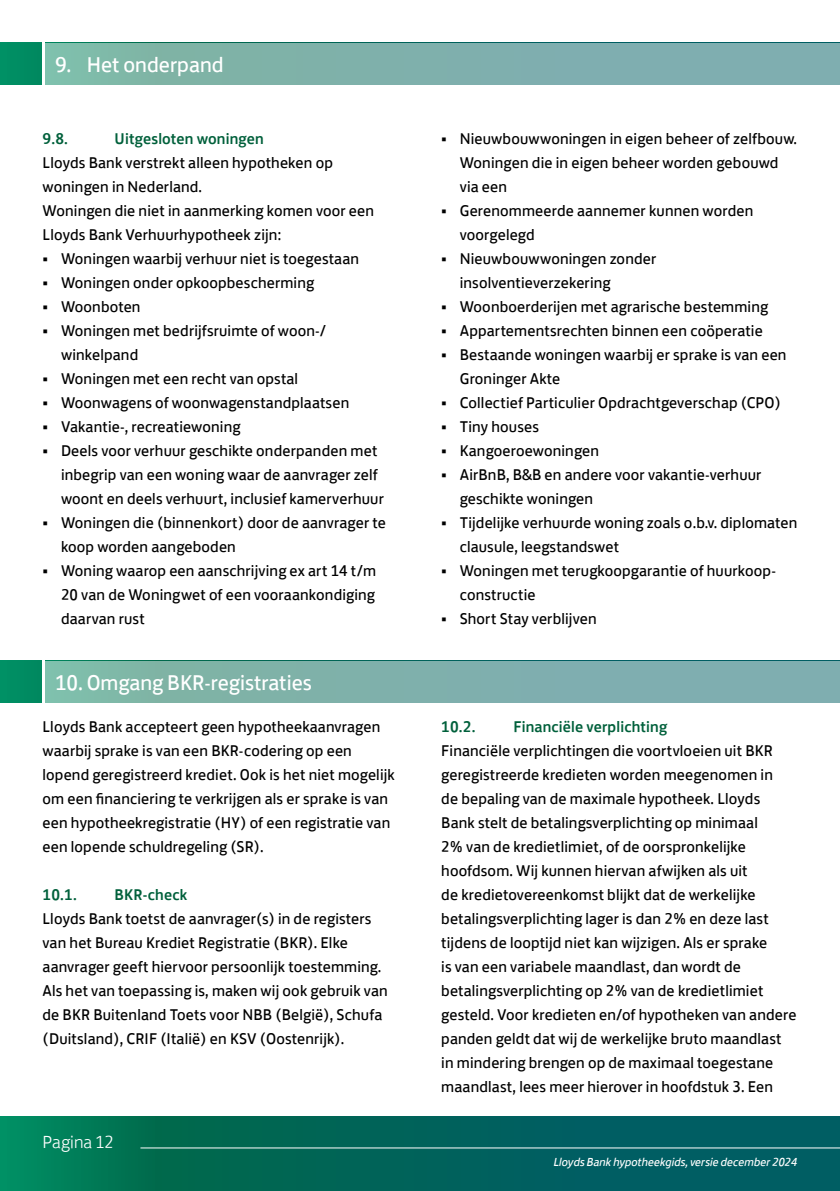
<style>
.page{position:relative;width:840px;height:1191px;background:#fff}
.page>*{position:absolute;margin:0;border:0;box-sizing:border-box;transform-origin:0 0}
.t1{font:22px "Lloyds Bank Jack";color:#fff}
.t2{font:300 18px "Lloyds Bank Jack";color:#fff}
.t3{font:16px/24px "Lloyds Bank Jack";letter-spacing:.01em;color:#000}
.t4{font:500 16px "Lloyds Bank Jack";letter-spacing:.01em;color:#00603b}
.t5{font:italic 12px "Lloyds Bank Jack";letter-spacing:-.01em;color:#fff}
</style>
<div class="page">
<svg style="left:0;top:1116px;width:839px;height:75px;background:#01675b"></svg>
<hr style="left:140px;top:1147px;width:699px;height:1px;background:#fff">
<div style="left:0;top:43px;width:839px;height:41px;background:#008c62"></div>
<div style="left:45px;top:43px;width:794px;height:41px;background:#7fb0ad"></div>
<hr style="left:43px;top:42px;width:2px;height:42px;background:#fff">
<div style="left:0;top:661px;width:839px;height:41px;background:#008c62"></div>
<div style="left:45px;top:661px;width:794px;height:41px;background:#7fb0ad"></div>
<hr style="left:43px;top:660px;width:2px;height:42px;background:#fff">
<h1 class="t1" style="left:55px;top:47px;width:170px">9. Het onderpand</h1>
<p class="t4" style="left:43px;top:126px;width:27px">9.8.</p>
<p class="t4" style="left:115px;top:126px;width:151px">Uitgesloten woningen</p>
<p class="t3" style="left:43px;top:149px;width:333px">Lloyds Bank verstrekt alleen hypotheken op woningen in Nederland.<br>Woningen die niet in aanmerking komen voor een Lloyds Bank Verhuurhypotheek zijn:</p>
<p class="t3" style="left:43px;top:245px;width:318px">• Woningen waarbij verhuur niet is toegestaan</p>
<p class="t3" style="left:43px;top:269px;width:273px">• Woningen onder opkoopbescherming</p>
<p class="t3" style="left:43px;top:293px;width:99px">• Woonboten</p>
<p class="t3" style="left:61px;top:317px;width:266px;text-indent:-18px">• Woningen met bedrijfsruimte of woon-/ winkelpand</p>
<p class="t3" style="left:43px;top:365px;width:257px">• Woningen met een recht van opstal</p>
<p class="t3" style="left:43px;top:389px;width:308px">• Woonwagens of woonwagenstandplaatsen</p>
<p class="t3" style="left:43px;top:413px;width:199px">• Vakantie-, recreatiewoning</p>
<p class="t3" style="left:61px;top:437px;width:324px;text-indent:-18px">• Deels voor verhuur geschikte onderpanden met inbegrip van een woning waar de aanvrager zelf woont en deels verhuurt, inclusief kamerverhuur</p>
<p class="t3" style="left:61px;top:509px;width:326px;text-indent:-18px">• Woningen die (binnenkort) door de aanvrager te koop worden aangeboden</p>
<p class="t3" style="left:61px;top:557px;width:316px;text-align:justify;text-indent:-18px">• Woning waarop een aanschrijving ex art 14 t/m 20 van de Woningwet of een vooraankondiging daarvan rust</p>
<h1 class="t1" style="left:55px;top:664px;width:258px">10. Omgang BKR-registraties</h1>
<p class="t3" style="left:43px;top:713px;width:353px">Lloyds Bank accepteert geen hypotheekaanvragen waarbij sprake is van een BKR-codering op een lopend geregistreerd krediet. Ook is het niet mogelijk om een financiering te verkrijgen als er sprake is van een hypotheekregistratie (HY) of een registratie van een lopende schuldregeling (SR).</p>
<p class="t4" style="left:43px;top:882px;width:36px">10.1.</p>
<p class="t4" style="left:115px;top:882px;width:74px">BKR-check</p>
<p class="t3" style="left:43px;top:905px;width:346px">Lloyds Bank toetst de aanvrager(s) in de registers van het Bureau Krediet Registratie (BKR). Elke aanvrager geeft hiervoor persoonlijk toestemming.<br>Als het van toepassing is, maken wij ook gebruik van de BKR Buitenland Toets voor NBB (België), Schufa (Duitsland), CRIF (Italië) en KSV (Oostenrijk).</p>
<p class="t2" style="left:43px;top:1127px;width:72px">Pagina 12</p>
<p class="t3" style="left:459px;top:125px;width:339px;text-indent:-18px">• Nieuwbouwwoningen in eigen beheer of zelfbouw.<br>Woningen die in eigen beheer worden gebouwd via een</p>
<p class="t3" style="left:459px;top:197px;width:295px;text-indent:-18px">• Gerenommeerde aannemer kunnen worden voorgelegd</p>
<p class="t3" style="left:459px;top:245px;width:198px;text-indent:-18px">• Nieuwbouwwoningen zonder insolventieverzekering</p>
<p class="t3" style="left:441px;top:293px;width:328px">• Woonboerderijen met agrarische bestemming</p>
<p class="t3" style="left:441px;top:317px;width:323px">• Appartementsrechten binnen een coöperatie</p>
<p class="t3" style="left:459px;top:341px;width:328px;text-indent:-18px">• Bestaande woningen waarbij er sprake is van een<br>Groninger Akte</p>
<p class="t3" style="left:441px;top:389px;width:341px">• Collectief Particulier Opdrachtgeverschap (CPO)</p>
<p class="t3" style="left:441px;top:413px;width:99px">• Tiny houses</p>
<p class="t3" style="left:441px;top:437px;width:159px">• Kangoeroewoningen</p>
<p class="t3" style="left:459px;top:461px;width:303px;text-indent:-18px">• AirBnB, B&amp;B en andere voor vakantie-verhuur geschikte woningen</p>
<p class="t3" style="left:459px;top:509px;width:339px;text-indent:-18px">• Tijdelijke verhuurde woning zoals o.b.v. diplomaten clausule, leegstandswet</p>
<p class="t3" style="left:459px;top:557px;width:317px;text-indent:-18px">• Woningen met terugkoopgarantie of huurkoop&shy;constructie</p>
<p class="t3" style="left:441px;top:605px;width:157px">• Short Stay verblijven</p>
<p class="t4" style="left:441px;top:714px;width:36px">10.2.</p>
<p class="t4" style="left:513px;top:714px;width:155px">Financiële verplichting</p>
<p class="t3" style="left:441px;top:737px;width:356px">Financiële verplichtingen die voortvloeien uit BKR geregistreerde kredieten worden meegenomen in<br>de bepaling van de maximale hypotheek. Lloyds Bank stelt de betalingsverplichting op minimaal<br>2% van de kredietlimiet, of de oorspronkelijke hoofdsom. Wij kunnen hiervan afwijken als uit<br>de kredietovereenkomst blijkt dat de werkelijke betalingsverplichting lager is dan 2% en deze last tijdens de looptijd niet kan wijzigen. Als er sprake<br>is van een variabele maandlast, dan wordt de betalingsverplichting op 2% van de kredietlimiet gesteld. Voor kredieten en/of hypotheken van andere panden geldt dat wij de werkelijke bruto maandlast in mindering brengen op de maximaal toegestane maandlast, lees meer hierover in hoofdstuk 3. Een</p>
<p class="t5" style="left:553px;top:1152px;width:245px">Lloyds Bank hypotheekgids, versie december 2024</p>
</div>
